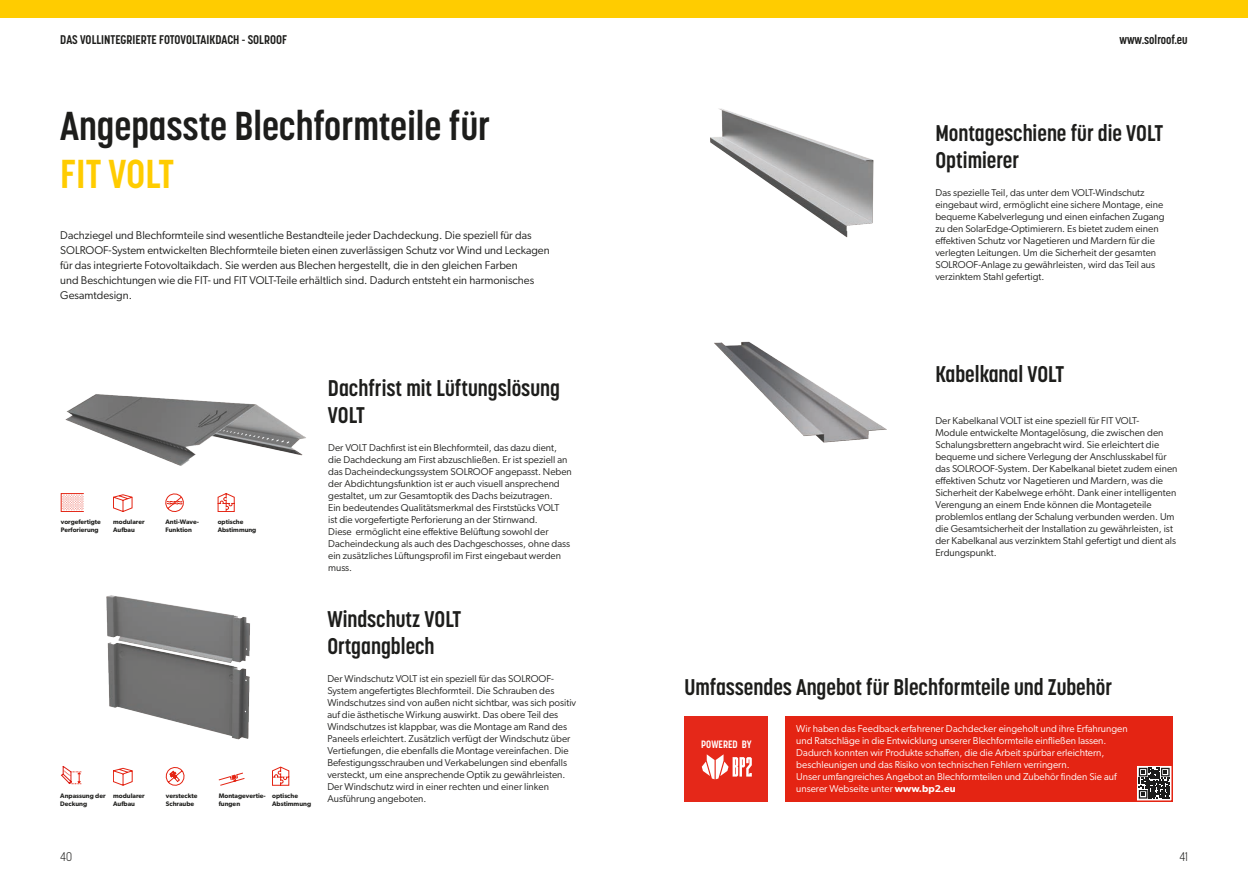
<style>
.page{position:relative;width:1248px;height:886px;background:#fff}
.page>*{position:absolute;margin:0;border:0;box-sizing:border-box;transform-origin:0 0}
.TYTUŁ{font:700 40px/48px "Korolev Condensed";color:#1d1d1b}
.t1{font:700 22.5px/27px "Korolev Condensed";color:#1d1d1b}
.t2{font:700 12.5px "Korolev Condensed";color:#1d1d1b}
.t3{font:300 12.5px "Korolev Condensed";color:#1d1d1b}
.t4{font:11.25px/15px "Gibson";color:#1d1d1b}
.t5{font:700 10.62px "Korolev Condensed";color:#fff}
.t6{font:10px/12px "Gibson";color:#21211f}
.t7{font:10px/12px "Gibson";color:#fff}
.t8{font:600 6.62px/7.9px "Gibson";color:#21211f}
.t9{font:600 6.5px/7.8px "Gibson";color:#21211f}
.s1{color:#fc0}
.s2{font-weight:600}
</style>
<div class="page">
<div style="left:0;top:0;width:624px;height:18px;background:#fc0"></div>
<div style="left:624px;top:0;width:623px;height:18px;background:#fc0"></div>
<img style="left:106px;top:595px;width:144px;height:145px">
<img style="left:65px;top:394px;width:241px;height:72px">
<svg style="left:60px;top:766px;width:22px;height:18px"></svg>
<svg style="left:113px;top:768px;width:20px;height:17px"></svg>
<svg style="left:166px;top:767px;width:19px;height:18px"></svg>
<svg style="left:272px;top:766px;width:17px;height:19px"></svg>
<svg style="left:219px;top:772px;width:26px;height:13px"></svg>
<svg style="left:218px;top:493px;width:17px;height:19px"></svg>
<svg style="left:165px;top:493px;width:19px;height:19px"></svg>
<svg style="left:113px;top:494px;width:20px;height:18px"></svg>
<svg style="left:61px;top:493px;width:23px;height:19px"></svg>
<img style="left:714px;top:341px;width:173px;height:102px">
<img style="left:710px;top:108px;width:164px;height:130px">
<div style="left:785px;top:716px;width:387px;height:85px;background:#e42413"></div>
<svg style="left:1137px;top:767px;width:33px;height:33px"></svg>
<svg style="left:1138px;top:768px;width:31px;height:30px"></svg>
<div style="left:1135px;top:765px;width:37px;height:37px;border:1px solid #e42413"></div>
<div style="left:684px;top:716px;width:84px;height:85px;background:#e52819"></div>
<svg style="left:701px;top:754px;width:50px;height:25px"></svg>
<p class="t2" style="left:60px;top:32px;width:228px">DAS VOLLINTEGRIERTE FOTOVOLTAIKDACH - SOLROOF</p>
<p class="t2" style="left:1119px;top:32px;width:70px">www.solroof.eu</p>
<p class="TYTUŁ" style="left:60px;top:102px;width:431px">Angepasste Blechformteile für<br><span class="s1">FIT VOLT</span></p>
<p class="t4" style="left:60px;top:228px;width:491px">Dachziegel und Blechformteile sind wesentliche Bestandteile jeder Dachdeckung. Die speziell für das SOLROOF-System entwickelten Blechformteile bieten einen zuverlässigen Schutz vor Wind und Leckagen für das integrierte Fotovoltaikdach. Sie werden aus Blechen hergestellt, die in den gleichen Farben<br>und Beschichtungen wie die FIT- und FIT VOLT-Teile erhältlich sind. Dadurch entsteht ein harmonisches Gesamtdesign.</p>
<p class="t9" style="left:61px;top:518px;width:41px">vorgefertigte<br>Perforierung</p>
<p class="t9" style="left:113px;top:518px;width:33px">modularer<br>Aufbau</p>
<p class="t9" style="left:165px;top:518px;width:35px">Anti-Wave-<br>Funktion</p>
<p class="t9" style="left:218px;top:518px;width:40px">optische<br>Abstimmung</p>
<p class="t8" style="left:113px;top:791px;width:33px">modularer<br>Aufbau</p>
<p class="t8" style="left:166px;top:791px;width:33px">versteckte<br>Schraube</p>
<p class="t8" style="left:272px;top:791px;width:40px">optische<br>Abstimmung</p>
<p class="t8" style="left:219px;top:791px;width:49px">Montagevertie&shy;fungen</p>
<p class="t8" style="left:60px;top:791px;width:47px">Anpassung der<br>Deckung</p>
<p class="t1" style="left:328px;top:374px;width:233px">Dachfrist mit Lüftungslösung<br>VOLT</p>
<p class="t6" style="left:328px;top:441px;width:245px">Der VOLT Dachfirst ist ein Blechformteil, das dazu dient, die Dachdeckung am First abzuschließen. Er ist speziell an das Dacheindeckungssystem SOLROOF angepasst. Neben der Abdichtungsfunktion ist er auch visuell ansprechend gestaltet, um zur Gesamtoptik des Dachs beizutragen.<br>Ein bedeutendes Qualitätsmerkmal des Firststücks VOLT<br>ist die vorgefertigte Perforierung an der Stirnwand.<br>Diese ermöglicht eine effektive Belüftung sowohl der Dacheindeckung als auch des Dachgeschosses, ohne dass ein zusätzliches Lüftungsprofil im First eingebaut werden muss.</p>
<p class="t1" style="left:327px;top:605px;width:135px">Windschutz VOLT<br>Ortgangblech</p>
<p class="t6" style="left:327px;top:672px;width:250px">Der Windschutz VOLT ist ein speziell für das SOLROOF-System angefertigtes Blechformteil. Die Schrauben des Windschutzes sind von außen nicht sichtbar, was sich positiv auf die ästhetische Wirkung auswirkt. Das obere Teil des Windschutzes ist klappbar, was die Montage am Rand des Paneels erleichtert. Zusätzlich verfügt der Windschutz über Vertiefungen, die ebenfalls die Montage vereinfachen. Die Befestigungsschrauben und Verkabelungen sind ebenfalls versteckt, um eine ansprechende Optik zu gewährleisten.<br>Der Windschutz wird in einer rechten und einer linken Ausführung angeboten.</p>
<p class="t1" style="left:935px;top:119px;width:229px">Montageschiene für die VOLT<br>Optimierer</p>
<p class="t6" style="left:935px;top:186px;width:231px">Das spezielle Teil, das unter dem VOLT-Windschutz eingebaut wird, ermöglicht eine sichere Montage, eine bequeme Kabelverlegung und einen einfachen Zugang zu den SolarEdge-Optimierern. Es bietet zudem einen effektiven Schutz vor Nagetieren und Mardern für die verlegten Leitungen. Um die Sicherheit der gesamten SOLROOF-Anlage zu gewährleisten, wird das Teil aus verzinktem Stahl gefertigt.</p>
<p class="t1" style="left:935px;top:361px;width:130px">Kabelkanal VOLT</p>
<p class="t6" style="left:935px;top:414px;width:243px">Der Kabelkanal VOLT ist eine speziell für FIT VOLT-<br>Module entwickelte Montagelösung, die zwischen den Schalungsbrettern angebracht wird. Sie erleichtert die bequeme und sichere Verlegung der Anschlusskabel für das SOLROOF-System. Der Kabelkanal bietet zudem einen effektiven Schutz vor Nagetieren und Mardern, was die Sicherheit der Kabelwege erhöht. Dank einer intelligenten Verengung an einem Ende können die Montageteile problemlos entlang der Schalung verbunden werden. Um die Gesamtsicherheit der Installation zu gewährleisten, ist der Kabelkanal aus verzinktem Stahl gefertigt und dient als Erdungspunkt.</p>
<p class="t1" style="left:684px;top:673px;width:429px">Umfassendes Angebot für Blechformteile und Zubehör</p>
<p class="t5" style="left:701px;top:738px;width:52px">POWERED BY</p>
<p class="t7" style="left:796px;top:723px;width:333px">Wir haben das Feedback erfahrener Dachdecker eingeholt und ihre Erfahrungen und Ratschläge in die Entwicklung unserer Blechformteile einfließen lassen.<br>Dadurch konnten wir Produkte schaffen, die die Arbeit spürbar erleichtern, beschleunigen und das Risiko von technischen Fehlern verringern.</p>
<p class="t7" style="left:796px;top:771px;width:322px">Unser umfangreiches Angebot an Blechformteilen und Zubehör finden Sie auf unserer Webseite unter <span class="s2">www.bp2.eu</span></p>
<p class="t3" style="left:60px;top:849px;width:14px">40</p>
<p class="t3" style="left:1179px;top:849px;width:10px">41</p>
</div>
